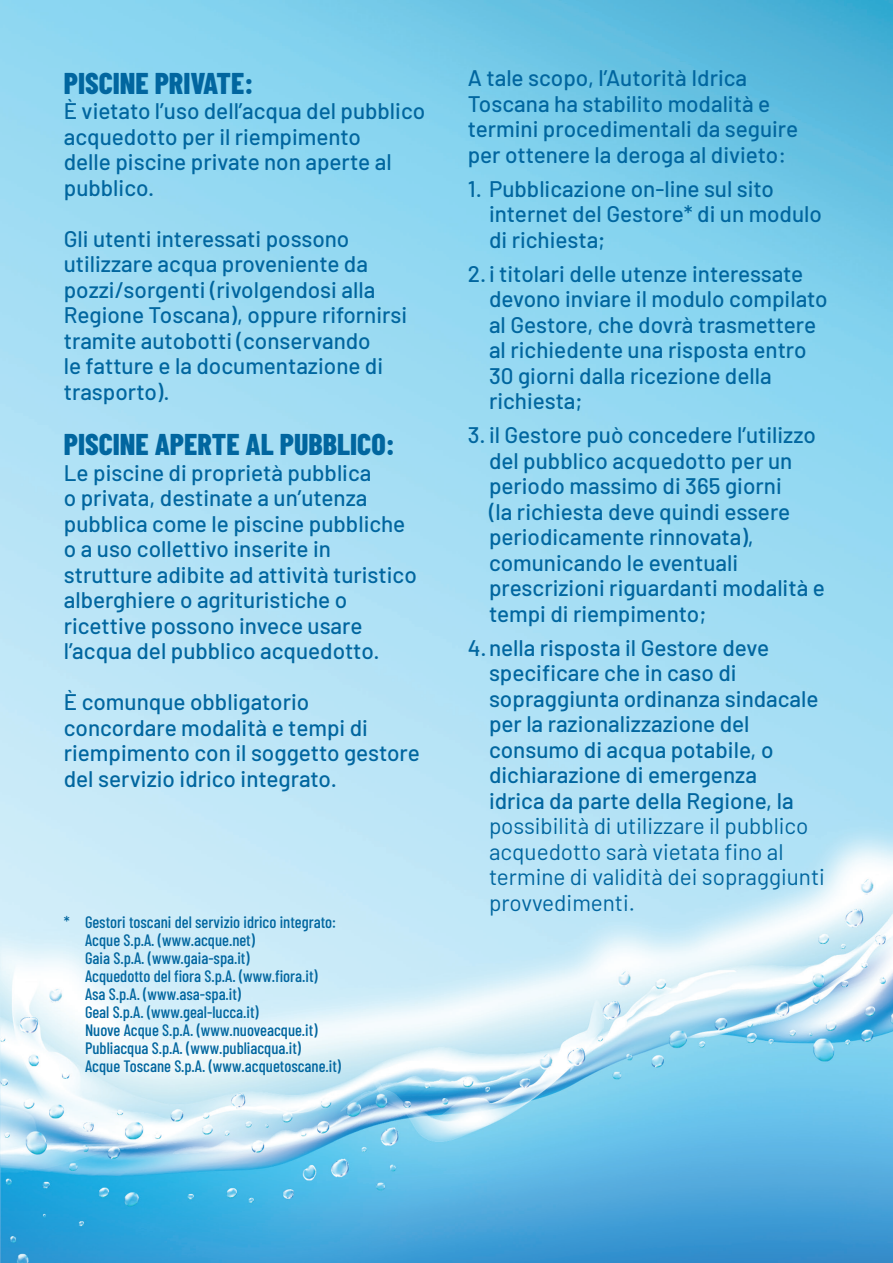
<style>
.page{position:relative;width:893px;height:1263px;background:#fff}
.page>*{position:absolute;margin:0;border:0;box-sizing:border-box;transform-origin:0 0}
.t1{font:800 30px "Barlow Condensed";color:#01669f}
.t2{font:500 22.5px/25.5px "Barlow";color:#01669f}
.t3{font:500 16.5px "Barlow Condensed";color:#01669f}
.s1{font-weight:400}
</style>
<div class="page">
<img style="left:0;top:0;width:893px;height:1263px">
<p class="t1" style="left:64px;top:62px;width:191px">PISCINE PRIVATE:</p>
<p class="t2" style="left:64px;top:97px;width:363px">È vietato l’uso dell’acqua del pubblico acquedotto per il riempimento<br>delle piscine private non aperte al pubblico.</p>
<p class="t2" style="left:64px;top:224px;width:345px">Gli utenti interessati possono utilizzare acqua proveniente da pozzi/sorgenti (rivolgendosi alla<br>Regione Toscana), oppure rifornirsi tramite autobotti (conservando<br>le fatture e la documentazione di trasporto).</p>
<p class="t1" style="left:64px;top:423px;width:332px">PISCINE APERTE AL PUBBLICO:</p>
<p class="t2" style="left:64px;top:458px;width:355px">Le piscine di proprietà pubblica<br>o privata, destinate a un’utenza pubblica come le piscine pubbliche o a uso collettivo inserite in strutture adibite ad attività turistico alberghiere o agrituristiche o ricettive possono invece usare l’acqua del pubblico acquedotto.</p>
<p class="t2" style="left:64px;top:688px;width:358px">È comunque obbligatorio concordare modalità e tempi di riempimento con il soggetto gestore del servizio idrico integrato.</p>
<p class="t3" style="left:64px;top:910px;width:274px">* Gestori toscani del servizio idrico integrato:</p>
<p class="t3" style="left:85px;top:928px;width:171px">Acque S.p.A. (www.acque.net)</p>
<p class="t3" style="left:85px;top:946px;width:166px">Gaia S.p.A. (www.gaia-spa.it)</p>
<p class="t3" style="left:85px;top:964px;width:234px">Acquedotto del fiora S.p.A. (www.fiora.it)</p>
<p class="t3" style="left:85px;top:982px;width:158px">Asa S.p.A. (www.asa-spa.it)</p>
<p class="t3" style="left:85px;top:1000px;width:175px">Geal S.p.A. (www.geal-lucca.it)</p>
<p class="t3" style="left:85px;top:1018px;width:234px">Nuove Acque S.p.A. (www.nuoveacque.it)</p>
<p class="t3" style="left:85px;top:1036px;width:217px">Publiacqua S.p.A. (www.publiacqua.it)</p>
<p class="t3" style="left:85px;top:1054px;width:257px">Acque Toscane S.p.A. (www.acquetoscane.it)</p>
<p class="t2" style="left:468px;top:64px;width:332px">A tale scopo, l’Autorità Idrica Toscana ha stabilito modalità e termini procedimentali da seguire per ottenere la deroga al divieto:</p>
<p class="t2" style="left:489px;top:174px;width:334px;text-indent:-21px">1. Pubblicazione on-line sul sito internet del Gestore* di un modulo di richiesta;</p>
<p class="t2" style="left:489px;top:259px;width:340px;text-indent:-21px">2.i titolari delle utenze interessate devono inviare il modulo compilato al Gestore, che dovrà trasmettere al richiedente una risposta entro<br>30 giorni dalla ricezione della richiesta;</p>
<p class="t2" style="left:489px;top:421px;width:337px;text-indent:-21px">3. il Gestore può concedere l’utilizzo del pubblico acquedotto per un periodo massimo di 365 giorni<br>(la richiesta deve quindi essere periodicamente rinnovata), comunicando le eventuali prescrizioni riguardanti modalità e tempi di riempimento;</p>
<p class="t2" style="left:489px;top:633px;width:337px;text-indent:-21px">4.nella risposta il Gestore deve specificare che in caso di sopraggiunta ordinanza sindacale per la razionalizzazione del consumo di acqua potabile, o dichiarazione di emergenza<br>idrica da parte della Regione, la <span class="s1">possibilità di utilizzare il pubblico acquedotto sarà vietata fino al termine di validità dei sopraggiunti provvedimenti.</span></p>
</div>
